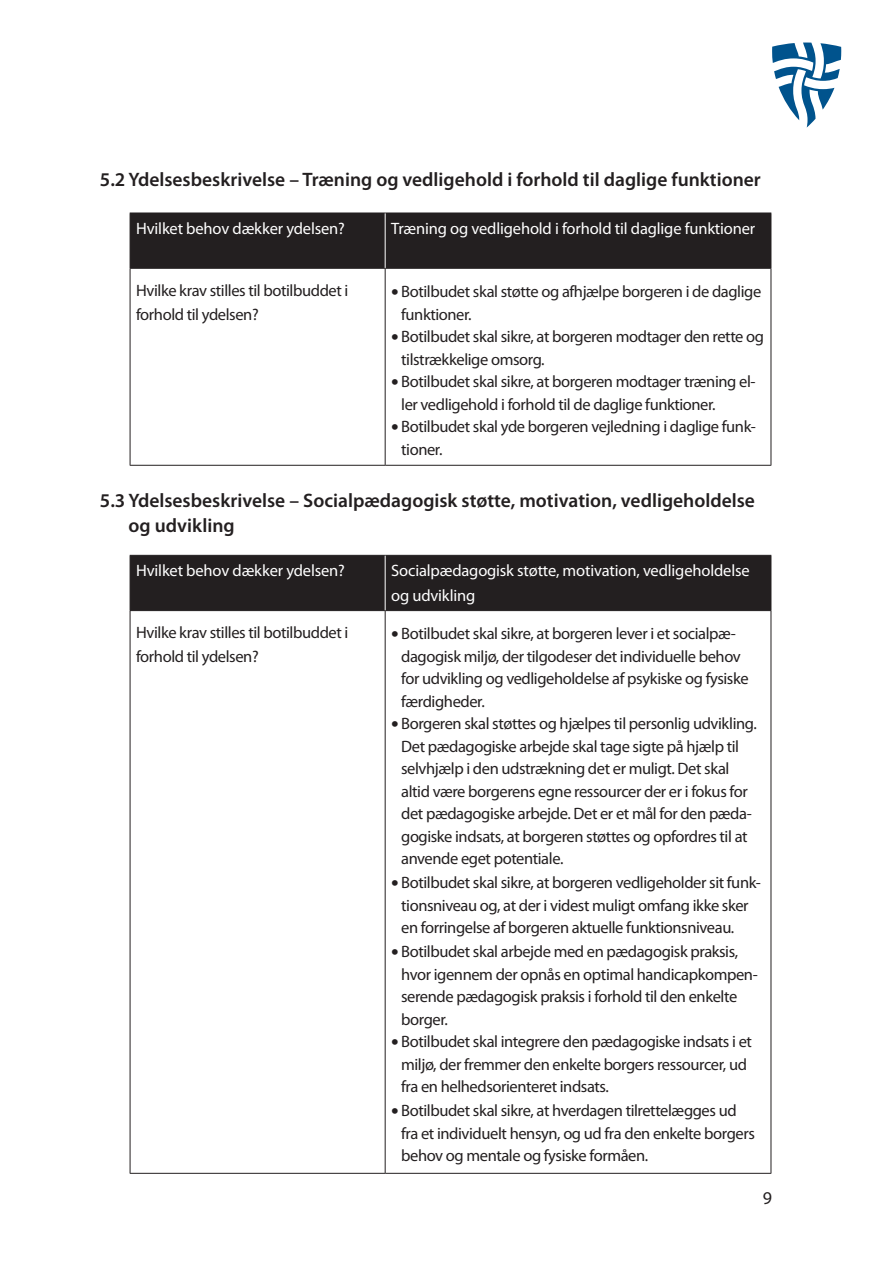
<style>
.page{position:relative;width:893px;height:1263px;background:#fff}
.page>*{position:absolute;margin:0;border:0;box-sizing:border-box;transform-origin:0 0}
.Lovunderparagraf{font:600 19.5px/24.8px "Myriad Pro";color:#231f20}
.t1{font:18px "Myriad Pro";color:#231f20}
.TabelBrød{font:16.5px/22.5px "Myriad Pro";letter-spacing:-.025em;color:#231f20}
.Brødtekst{font:16.5px/24.8px "Myriad Pro";letter-spacing:-.01em;color:#fff}
.Tabelbrød_med_forsky{font:16.5px "Myriad Pro";letter-spacing:-.025em;color:#231f20}
.s1{font-size:27px}
</style>
<div class="page">
<svg style="left:772px;top:43px;width:69px;height:85px"></svg>
<div style="left:131px;top:214px;width:640px;height:54px;background:#231f20"></div>
<hr style="left:130px;top:213px;width:255px;height:1px;background:#231f20">
<hr style="left:130px;top:213px;width:1px;height:55px;background:#231f20">
<hr style="left:385px;top:213px;width:386px;height:1px;background:#231f20">
<hr style="left:771px;top:213px;width:1px;height:55px;background:#231f20">
<hr style="left:130px;top:268px;width:255px;height:1px;background:#231f20">
<hr style="left:130px;top:269px;width:1px;height:196px;background:#231f20">
<hr style="left:385px;top:268px;width:386px;height:1px;background:#231f20">
<hr style="left:385px;top:269px;width:1px;height:196px;background:#231f20">
<hr style="left:771px;top:269px;width:1px;height:196px;background:#231f20">
<hr style="left:130px;top:465px;width:255px;height:1px;background:#231f20">
<hr style="left:385px;top:465px;width:386px;height:1px;background:#231f20">
<hr style="left:385px;top:213px;width:1px;height:55px;background:#fff">
<div style="left:131px;top:556px;width:640px;height:54px;background:#231f20"></div>
<hr style="left:130px;top:555px;width:255px;height:1px;background:#231f20">
<hr style="left:130px;top:556px;width:1px;height:54px;background:#231f20">
<hr style="left:385px;top:555px;width:386px;height:1px;background:#231f20">
<hr style="left:771px;top:556px;width:1px;height:54px;background:#231f20">
<hr style="left:130px;top:610px;width:255px;height:1px;background:#231f20">
<hr style="left:130px;top:611px;width:1px;height:562px;background:#231f20">
<hr style="left:385px;top:610px;width:386px;height:1px;background:#231f20">
<hr style="left:385px;top:611px;width:1px;height:562px;background:#231f20">
<hr style="left:771px;top:611px;width:1px;height:562px;background:#231f20">
<hr style="left:130px;top:1173px;width:255px;height:1px;background:#231f20">
<hr style="left:385px;top:1173px;width:386px;height:1px;background:#231f20">
<hr style="left:385px;top:556px;width:1px;height:54px;background:#fff">
<p class="Lovunderparagraf" style="left:100px;top:167px;width:662px">5.2 Ydelsesbeskrivelse – Træning og vedligehold i forhold til daglige funktioner</p>
<p class="Brødtekst" style="left:136px;top:216px;width:210px">Hvilket behov dækker ydelsen?</p>
<p class="Brødtekst" style="left:391px;top:216px;width:366px">Træning og vedligehold i forhold til daglige funktioner</p>
<p class="Tabelbrød_med_forsky" style="left:136px;top:280px;width:214px">Hvilke krav stilles til botilbuddet i</p>
<p class="Tabelbrød_med_forsky" style="left:136px;top:304px;width:124px">forhold til ydelsen?</p>
<p class="TabelBrød" style="left:401px;top:280px;width:362px;text-indent:-10px"><span class="s1">•</span> Botilbudet skal støtte og afhjælpe borgeren i de daglige funktioner.</p>
<p class="TabelBrød" style="left:401px;top:325px;width:364px;text-indent:-10px"><span class="s1">•</span> Botilbudet skal sikre, at borgeren modtager den rette og tilstrækkelige omsorg.</p>
<p class="TabelBrød" style="left:401px;top:370px;width:356px;text-indent:-10px"><span class="s1">•</span> Botilbudet skal sikre, at borgeren modtager træning el&shy;ler vedligehold i forhold til de daglige funktioner.</p>
<p class="TabelBrød" style="left:401px;top:415px;width:356px;text-indent:-10px"><span class="s1">•</span> Botilbudet skal yde borgeren vejledning i daglige funk&shy;tioner.</p>
<p class="Lovunderparagraf" style="left:129px;top:488px;width:628px;text-indent:-29px">5.3 Ydelsesbeskrivelse – Socialpædagogisk støtte, motivation, vedligeholdelse og udvikling</p>
<p class="Brødtekst" style="left:136px;top:558px;width:210px">Hvilket behov dækker ydelsen?</p>
<p class="Brødtekst" style="left:391px;top:558px;width:360px">Socialpædagogisk støtte, motivation, vedligeholdelse og udvikling</p>
<p class="Tabelbrød_med_forsky" style="left:136px;top:622px;width:214px">Hvilke krav stilles til botilbuddet i</p>
<p class="Tabelbrød_med_forsky" style="left:136px;top:646px;width:124px">forhold til ydelsen?</p>
<p class="TabelBrød" style="left:401px;top:622px;width:349px;text-indent:-10px"><span class="s1">•</span> Botilbudet skal sikre, at borgeren lever i et socialpæ&shy;dagogisk miljø, der tilgodeser det individuelle behov for udvikling og vedligeholdelse af psykiske og fysiske færdigheder.</p>
<p class="TabelBrød" style="left:401px;top:712px;width:357px;text-indent:-10px"><span class="s1">•</span> Borgeren skal støttes og hjælpes til personlig udvikling.<br>Det pædagogiske arbejde skal tage sigte på hjælp til selvhjælp i den udstrækning det er muligt. Det skal altid være borgerens egne ressourcer der er i fokus for det pædagogiske arbejde. Det er et mål for den pæda&shy;gogiske indsats, at borgeren støttes og opfordres til at anvende eget potentiale.</p>
<p class="TabelBrød" style="left:401px;top:871px;width:361px;text-indent:-10px"><span class="s1">•</span> Botilbudet skal sikre, at borgeren vedligeholder sit funk&shy;tionsniveau og, at der i videst muligt omfang ikke sker en forringelse af borgeren aktuelle funktionsniveau.</p>
<p class="TabelBrød" style="left:401px;top:940px;width:358px;text-indent:-10px"><span class="s1">•</span> Botilbudet skal arbejde med en pædagogisk praksis, hvor igennem der opnås en optimal handicapkompen&shy;serende pædagogisk praksis i forhold til den enkelte borger.</p>
<p class="TabelBrød" style="left:401px;top:1030px;width:352px;text-indent:-10px"><span class="s1">•</span> Botilbudet skal integrere den pædagogiske indsats i et miljø, der fremmer den enkelte borgers ressourcer, ud fra en helhedsorienteret indsats.</p>
<p class="TabelBrød" style="left:401px;top:1099px;width:355px;text-indent:-10px"><span class="s1">•</span> Botilbudet skal sikre, at hverdagen tilrettelægges ud fra et individuelt hensyn, og ud fra den enkelte borgers behov og mentale og fysiske formåen.</p>
<p class="t1" style="left:763px;top:1187px;width:11px">9</p>
</div>
